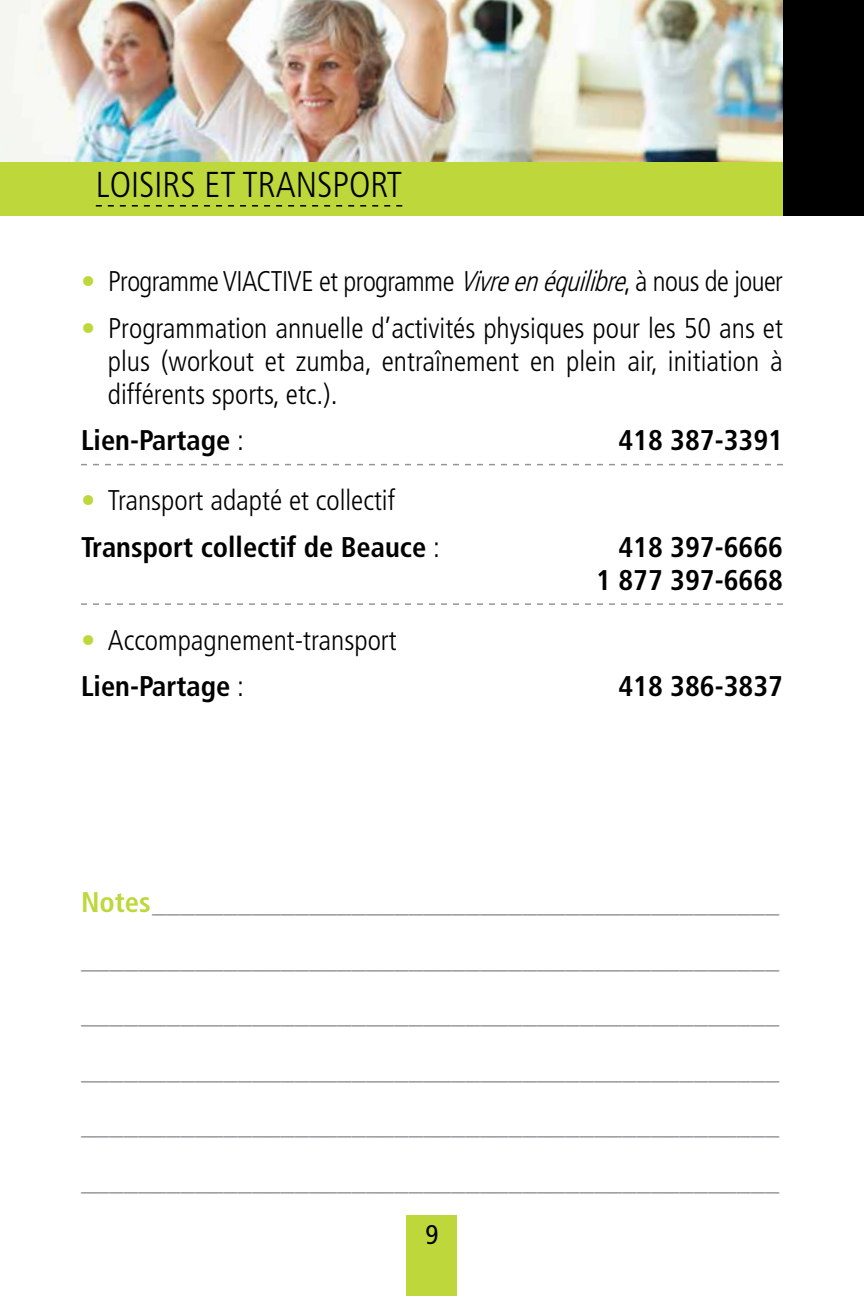
<style>
.page{position:relative;width:864px;height:1296px;background:#fff}
.page>*{position:absolute;margin:0;border:0;box-sizing:border-box;transform-origin:0 0}
.t1{font:300 condensed 36px "Frutiger";color:#000}
.t2{font:700 condensed 28.5px/55.5px "Frutiger";color:#939598;text-align:justify}
.t3{font:300 condensed 28.5px/33px "Frutiger";color:#000}
.t4{font:700 condensed 28.5px/33px "Frutiger";color:#000;text-align:right}
.t5{font:condensed 27px "Frutiger";color:#000}
.s1{color:#bed73b}
.s2{font-style:italic}
.s3{font-weight:300}
.s4{font-weight:700}
</style>
<div class="page">
<div style="left:407px;top:1215px;width:50px;height:81px;background:#bed73b"></div>
<svg style="left:81px;top:464px;width:702px;height:1px"></svg>
<svg style="left:81px;top:603px;width:702px;height:2px"></svg>
<div style="left:783px;top:0;width:81px;height:216px;background:#000"></div>
<div style="left:0;top:162px;width:783px;height:54px;background:#bed73b"></div>
<svg style="left:96px;top:205px;width:306px;height:2px"></svg>
<img style="left:0;top:0;width:783px;height:162px">
<p class="t1" style="left:96px;top:164px;width:303px">Loisirs et transport</p>
<p class="t3" style="left:81px;top:265px;width:704px"><span class="s1">•</span> Programme VIACTIVE et programme <span class="s2">Vivreenéquilibre</span>, à nous de jouer</p>
<p class="t3" style="left:108px;top:312px;width:677px;text-align:justify;text-indent:-27px"><span class="s1">•</span> Programmation annuelle d’activités physiques pour les 50 ans et plus (workout et zumba, entraînement en plein air, initiation à différents sports, etc.).</p>
<p class="t4" style="left:81px;top:424px;width:165px">Lien-Partage <span class="s3">:</span></p>
<p class="t4" style="left:618px;top:424px;width:166px">418 387-3391</p>
<p class="t3" style="left:81px;top:478px;width:360px;line-height:46.5px"><span class="s1">•</span> Transport adapté et collectif<br><span class="s4">Transport collectif de Beauce</span> :</p>
<p class="t4" style="left:596px;top:531px;width:188px">418 397-6666<br>1 877 397-6668</p>
<p class="t3" style="left:81px;top:617px;width:317px;line-height:46.5px"><span class="s1">•</span> Accompagnement-transport<br><span class="s4">Lien-Partage</span> :</p>
<p class="t4" style="left:618px;top:670px;width:166px">418 386-3837</p>
<p class="t2" style="left:81px;top:875px;width:700px"><span class="s1">Notes</span>____________________________________________ _________________________________________________ _________________________________________________ _________________________________________________ _________________________________________________ _________________________________________________</p>
<p class="t5" style="left:426px;top:1219px;width:14px">9</p>
</div>
